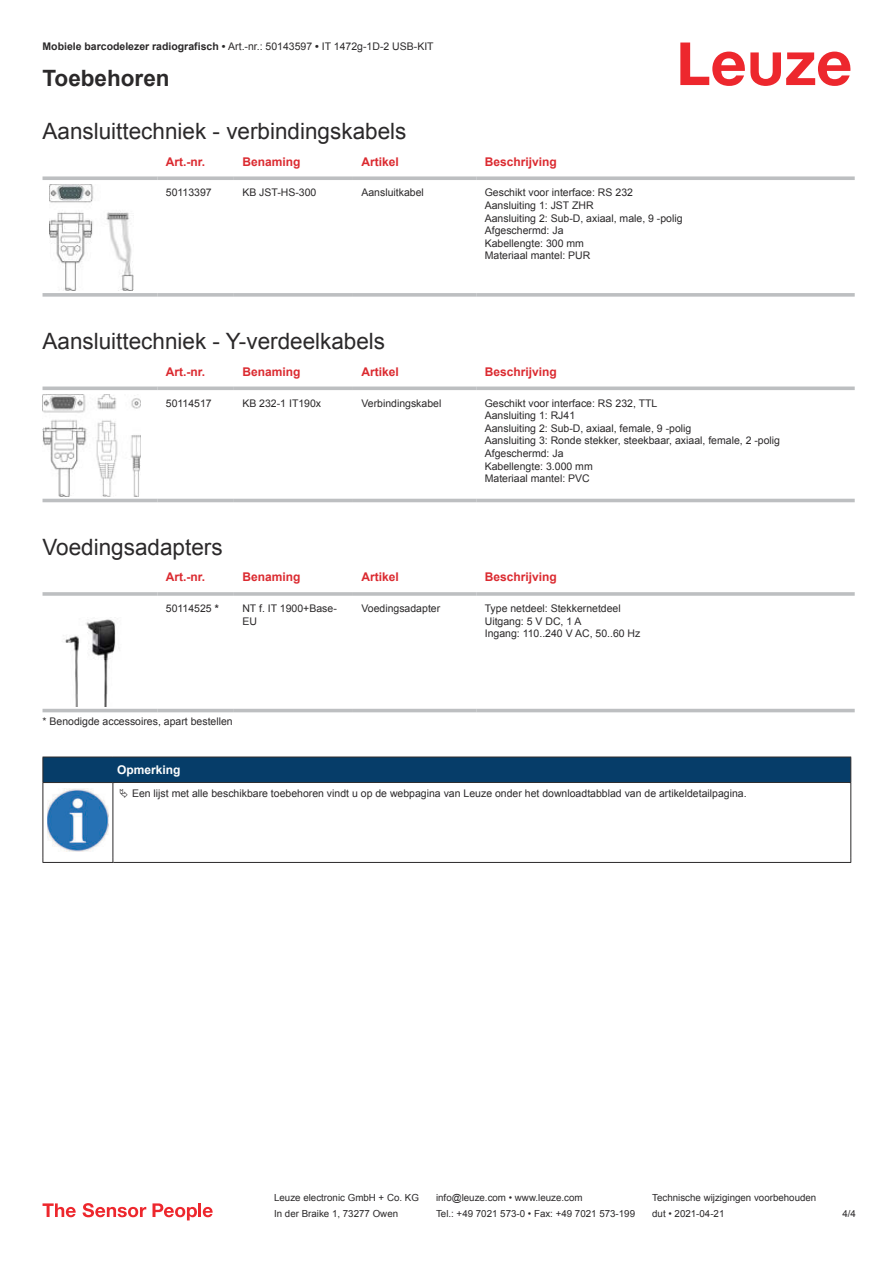
<style>
.page{position:relative;width:893px;height:1263px;background:#fff}
.page>*{position:absolute;margin:0;border:0;box-sizing:border-box;transform-origin:0 0}
.t1{font:22.5px "Arial";color:#2b292a}
.t2{font:700 22.5px "Arial";color:#2b292a}
.t3{font:700 12px "Arial";color:#db2a30}
.t4{font:700 12px "Arial";color:#fff}
.t5{font:10.5px/12.6px "Arial";color:#2b292a}
.t6{font:9.75px "Arial";color:#2b292a}
.s1{font-weight:700}
</style>
<div class="page">
<svg style="left:680px;top:43px;width:170px;height:43px"></svg>
<svg style="left:43px;top:176px;width:114px;height:4px"></svg>
<svg style="left:157px;top:176px;width:77px;height:4px"></svg>
<svg style="left:234px;top:176px;width:119px;height:4px"></svg>
<svg style="left:353px;top:176px;width:123px;height:4px"></svg>
<svg style="left:476px;top:176px;width:379px;height:4px;background:#c4c6c8"></svg>
<svg style="left:43px;top:293px;width:114px;height:4px"></svg>
<svg style="left:157px;top:293px;width:77px;height:4px"></svg>
<svg style="left:234px;top:293px;width:119px;height:4px"></svg>
<svg style="left:353px;top:293px;width:123px;height:4px"></svg>
<svg style="left:476px;top:293px;width:379px;height:4px;background:#c3c5c7"></svg>
<img style="left:49px;top:184px;width:84px;height:107px">
<svg style="left:43px;top:400px;width:812px;height:103px"></svg>
<svg style="left:43px;top:386px;width:114px;height:4px"></svg>
<svg style="left:157px;top:386px;width:77px;height:4px"></svg>
<svg style="left:234px;top:386px;width:119px;height:4px"></svg>
<svg style="left:353px;top:386px;width:123px;height:4px"></svg>
<svg style="left:476px;top:386px;width:379px;height:4px;background:#c5c7c9"></svg>
<hr style="left:43px;top:499px;width:114px;height:3px;background:#bdbfc1">
<hr style="left:157px;top:499px;width:77px;height:3px;background:#bdbfc1">
<hr style="left:234px;top:499px;width:119px;height:3px;background:#bdbfc1">
<hr style="left:353px;top:499px;width:123px;height:3px;background:#bdbfc1">
<hr style="left:476px;top:499px;width:379px;height:3px;background:#bdbfc1">
<img style="left:43px;top:394px;width:97px;height:102px">
<svg style="left:43px;top:706px;width:812px;height:7px"></svg>
<hr style="left:43px;top:592px;width:114px;height:4px;background:#bdbfc1">
<hr style="left:157px;top:592px;width:77px;height:4px;background:#c8cacb">
<hr style="left:234px;top:592px;width:119px;height:4px;background:#c3c5c6">
<hr style="left:353px;top:592px;width:123px;height:4px;background:#bdbfc1">
<hr style="left:476px;top:592px;width:379px;height:4px;background:#c8cacb">
<hr style="left:43px;top:709px;width:114px;height:3px;background:#bdbfc1">
<hr style="left:157px;top:709px;width:77px;height:3px;background:#bdbfc1">
<hr style="left:234px;top:709px;width:119px;height:3px;background:#bdbfc1">
<hr style="left:353px;top:709px;width:123px;height:3px;background:#bdbfc1">
<hr style="left:476px;top:709px;width:379px;height:3px;background:#bdbfc1">
<img style="left:63px;top:619px;width:53px;height:87px">
<svg style="left:44px;top:783px;width:806px;height:79px"></svg>
<hr style="left:43px;top:782px;width:70px;height:1px;background:#2b292a">
<div style="left:43px;top:757px;width:808px;height:25px;background:#063d69"></div>
<hr style="left:113px;top:782px;width:738px;height:1px;background:#2b292a">
<hr style="left:43px;top:783px;width:1px;height:75px;background:#2b292a">
<hr style="left:113px;top:783px;width:1px;height:75px;background:#2b292a">
<hr style="left:850px;top:783px;width:1px;height:75px;background:#2b292a">
<hr style="left:43px;top:862px;width:70px;height:1px;background:#2b292a">
<hr style="left:113px;top:862px;width:738px;height:1px;background:#2b292a">
<img style="left:47px;top:789px;width:61px;height:63px">
<div style="left:115px;top:783px;width:734px;height:21px;background:#fff"></div>
<svg style="left:43px;top:1203px;width:33px;height:14px"></svg>
<svg style="left:83px;top:1203px;width:63px;height:14px"></svg>
<svg style="left:153px;top:1203px;width:44px;height:17px"></svg>
<hr style="left:198px;top:1203px;width:3px;height:14px;background:#ed272d">
<svg style="left:203px;top:1207px;width:10px;height:10px"></svg>
<p class="t5" style="left:43px;top:41px;width:393px"><span class="s1">Mobiele barcodelezer radiografisch •</span> Art.-nr.: 50143597 <span class="s1">•</span> IT 1472g-1D-2 USB-KIT</p>
<h1 class="t2" style="left:43px;top:70px;width:129px">Toebehoren</h1>
<h1 class="t1" style="left:43px;top:123px;width:365px">Aansluittechniek - verbindingskabels</h1>
<p class="t3" style="left:166px;top:157px;width:41px">Art.-nr.</p>
<p class="t3" style="left:242px;top:157px;width:60px">Benaming</p>
<p class="t3" style="left:361px;top:157px;width:39px">Artikel</p>
<p class="t3" style="left:485px;top:157px;width:74px">Beschrijving</p>
<p class="t5" style="left:166px;top:187px;width:47px">50113397</p>
<p class="t5" style="left:242px;top:187px;width:76px">KB JST-HS-300</p>
<p class="t5" style="left:361px;top:187px;width:64px">Aansluitkabel</p>
<p class="t5" style="left:485px;top:187px;width:199px">Geschikt voor interface: RS 232<br>Aansluiting 1: JST ZHR<br>Aansluiting 2: Sub-D, axiaal, male, 9 -polig<br>Afgeschermd: Ja<br>Kabellengte: 300 mm<br>Materiaal mantel: PUR</p>
<h1 class="t1" style="left:43px;top:333px;width:344px">Aansluittechniek - Y-verdeelkabels</h1>
<p class="t3" style="left:166px;top:367px;width:41px">Art.-nr.</p>
<p class="t3" style="left:242px;top:367px;width:60px">Benaming</p>
<p class="t3" style="left:361px;top:367px;width:39px">Artikel</p>
<p class="t3" style="left:485px;top:367px;width:74px">Beschrijving</p>
<p class="t5" style="left:166px;top:397px;width:47px">50114517</p>
<p class="t5" style="left:242px;top:397px;width:80px">KB 232-1 IT190x</p>
<p class="t5" style="left:361px;top:397px;width:81px">Verbindingskabel</p>
<p class="t5" style="left:485px;top:397px;width:297px">Geschikt voor interface: RS 232, TTL<br>Aansluiting 1: RJ41<br>Aansluiting 2: Sub-D, axiaal, female, 9 -polig<br>Aansluiting 3: Ronde stekker, steekbaar, axiaal, female, 2 -polig Afgeschermd: Ja<br>Kabellengte: 3.000 mm<br>Materiaal mantel: PVC</p>
<h1 class="t1" style="left:43px;top:539px;width:182px">Voedingsadapters</h1>
<p class="t3" style="left:166px;top:573px;width:41px">Art.-nr.</p>
<p class="t3" style="left:242px;top:573px;width:60px">Benaming</p>
<p class="t3" style="left:361px;top:573px;width:39px">Artikel</p>
<p class="t3" style="left:485px;top:573px;width:74px">Beschrijving</p>
<p class="t5" style="left:166px;top:603px;width:54px">50114525 <span class="s1">*</span></p>
<p class="t5" style="left:242px;top:603px;width:96px">NT f. IT 1900+Base-<br>EU</p>
<p class="t5" style="left:361px;top:603px;width:80px">Voedingsadapter</p>
<p class="t5" style="left:485px;top:603px;width:157px">Type netdeel: Stekkernetdeel<br>Uitgang: 5 V DC, 1 A<br>Ingang: 110..240 V AC, 50..60 Hz</p>
<p class="t5" style="left:43px;top:716px;width:192px">* Benodigde accessoires, apart bestellen</p>
<p class="t4" style="left:117px;top:765px;width:65px">Opmerking</p>
<p class="t5" style="left:132px;top:788px;width:616px">Een lijst met alle beschikbare toebehoren vindt u op de webpagina van Leuze onder het downloadtabblad van de artikeldetailpagina.</p>
<p class="t6" style="left:274px;top:1194px;width:146px">Leuze electronic GmbH + Co. KG</p>
<p class="t6" style="left:436px;top:1194px;width:148px">info@leuze.com • www.leuze.com</p>
<p class="t6" style="left:652px;top:1194px;width:166px">Technische wijzigingen voorbehouden</p>
<p class="t6" style="left:274px;top:1210px;width:126px">In der Braike 1, 73277 Owen</p>
<p class="t6" style="left:436px;top:1210px;width:201px">Tel.: +49 7021 573-0 • Fax: +49 7021 573-199</p>
<p class="t6" style="left:652px;top:1210px;width:74px">dut • 2021-04-21</p>
<p class="t6" style="left:842px;top:1210px;width:15px">4 /4</p>
</div>
